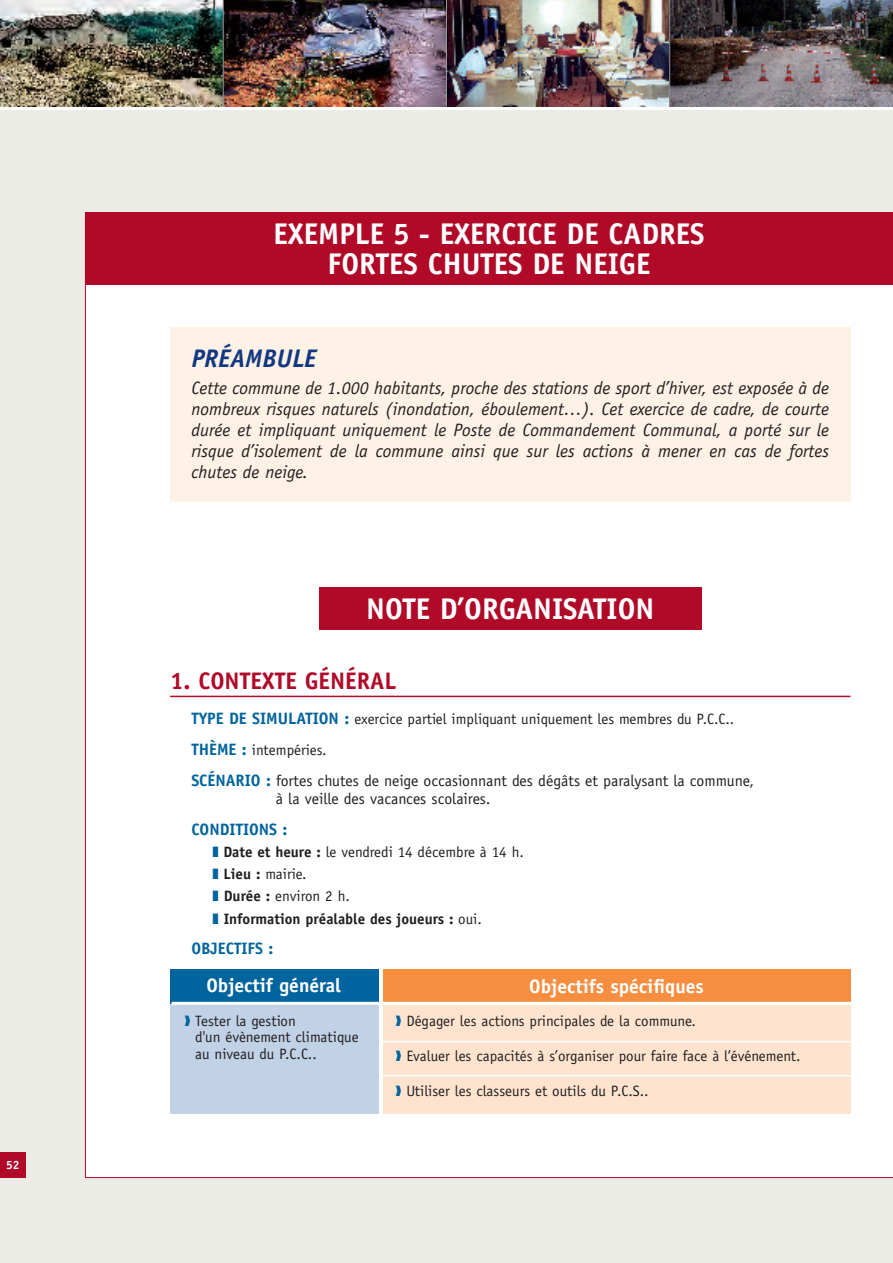
<style>
.page{position:relative;width:893px;height:1263px;background:#fff}
.page>*{position:absolute;margin:0;border:0;box-sizing:border-box;transform-origin:0 0}
.t1{font:700 30px/30px "Officina Sans";color:#fff;text-align:center}
.t2{font:italic 700 25.5px "Officina Sans";color:#113880}
.t3{font:700 24px "Officina Sans";color:#b00a28}
.t4{font:700 19.5px "Officina Sans";color:#fff}
.t5{font:italic 18px/21px "Officina Sans";color:#231f20;text-align:justify}
.t6{font:700 16.5px "Officina Sans";color:#00649e}
.t7{font:15.75px/18px "Officina Sans";color:#231f20}
.t8{font:15px/16.5px "Officina Sans";color:#231f20}
.t9{font:700 15px/22.2px "Officina Sans";color:#231f20}
.t10{font:700 12px "Officina Sans";color:#fff}
.s1{font-weight:700;font-size:16.5px;color:#00649e}
.s2{color:#00649e}
.s3{font-weight:400}
</style>
<div class="page">
<div style="left:0;top:111px;width:893px;height:1152px;background:#ebece6"></div>
<img style="left:0;top:0;width:223px;height:106px">
<img style="left:224px;top:0;width:222px;height:106px">
<img style="left:447px;top:0;width:222px;height:106px">
<img style="left:670px;top:0;width:223px;height:106px">
<hr style="left:223px;top:0;width:1px;height:106px;background:#939598">
<hr style="left:446px;top:0;width:1px;height:106px;background:#939598">
<hr style="left:669px;top:0;width:1px;height:106px;background:#939598">
<div style="left:0;top:1152px;width:26px;height:26px;background:#b00a28"></div>
<div style="left:85px;top:285px;width:808px;height:893px;background:#fff"></div>
<div style="left:85px;top:213px;width:808px;height:72px;background:#b00a28"></div>
<hr style="left:170px;top:696px;width:680px;height:1px;background:#b00a28">
<div style="left:170px;top:327px;width:680px;height:175px;background:#fef1e6"></div>
<div style="left:319px;top:587px;width:383px;height:42px;background:#b00a28"></div>
<div style="left:170px;top:969px;width:208px;height:145px;background:#c1d1e6"></div>
<div style="left:170px;top:969px;width:208px;height:34px;background:#00649e"></div>
<div style="left:383px;top:969px;width:467px;height:145px;background:#fee4cf"></div>
<div style="left:383px;top:969px;width:467px;height:34px;background:#f68d3f"></div>
<hr style="left:172px;top:1002px;width:681px;height:3px;background:#fff">
<hr style="left:380px;top:1041px;width:470px;height:1px;background:#fff">
<hr style="left:380px;top:1075px;width:470px;height:1px;background:#fff">
<p class="t10" style="left:6px;top:1160px;width:15px">52</p>
<h1 class="t1" style="left:273px;top:221px;width:433px">EXEMPLE 5 - EXERCICE DE CADRES<br>FORTES CHUTES DE NEIGE</h1>
<h2 class="t2" style="left:191px;top:349px;width:127px">PRÉAMBULE</h2>
<p class="t5" style="left:191px;top:379px;width:639px">Cette commune de 1.000 habitants, proche des stations de sport d’hiver, est exposée à de nombreux risques naturels (inondation, éboulement…). Cet exercice de cadre, de courte durée et impliquant uniquement le Poste de Commandement Communal, a porté sur le risque d’isolement de la commune ainsi que sur les actions à mener en cas de fortes chutes de neige.</p>
<h1 class="t1" style="left:366px;top:596px;width:290px">NOTE D’ORGANISATION</h1>
<h3 class="t3" style="left:170px;top:672px;width:228px">1. CONTEXTE GÉNÉRAL</h3>
<p class="t8" style="left:191px;top:705px;width:545px;line-height:30.8px"><span class="s1">TYPE DE SIMULATION :</span> exercice partiel impliquant uniquement les membres du P.C.C..<br><span class="s1">THÈME :</span> intempéries.</p>
<p class="t7" style="left:276px;top:773px;width:480px;text-indent:-84px"><span class="s1">SCÉNARIO :</span> fortes chutes de neige occasionnant des dégâts et paralysant la commune, à la veille des vacances scolaires.</p>
<p class="t6" style="left:191px;top:823px;width:98px">CONDITIONS :</p>
<p class="t9" style="left:213px;top:842px;width:313px"><span class="s2">❚</span> Date et heure : <span class="s3">le vendredi 14 décembre à 14 h. </span><span class="s2">❚</span> Lieu : <span class="s3">mairie.<br></span><span class="s2">❚</span> Durée : <span class="s3">environ 2 h.<br></span><span class="s2">❚</span> Information préalable des joueurs : <span class="s3">oui.</span></p>
<p class="t6" style="left:191px;top:942px;width:84px">OBJECTIFS :</p>
<p class="t4" style="left:206px;top:978px;width:136px">Objectif général</p>
<p class="t8" style="left:195px;top:1014px;width:165px;text-indent:-11px"><span class="s2">❱</span> Tester la gestion<br>d'un évènement climatique au niveau du P.C.C..</p>
<p class="t4" style="left:529px;top:979px;width:176px">Objectifs spécifiques</p>
<p class="t8" style="left:395px;top:1014px;width:302px"><span class="s2">❱</span> Dégager les actions principales de la commune.</p>
<p class="t8" style="left:395px;top:1048px;width:407px"><span class="s2">❱</span> Evaluer les capacités à s’organiser pour faire face à l’événement.</p>
<p class="t8" style="left:395px;top:1084px;width:255px"><span class="s2">❱</span> Utiliser les classeurs et outils du P.C.S..</p>
</div>
